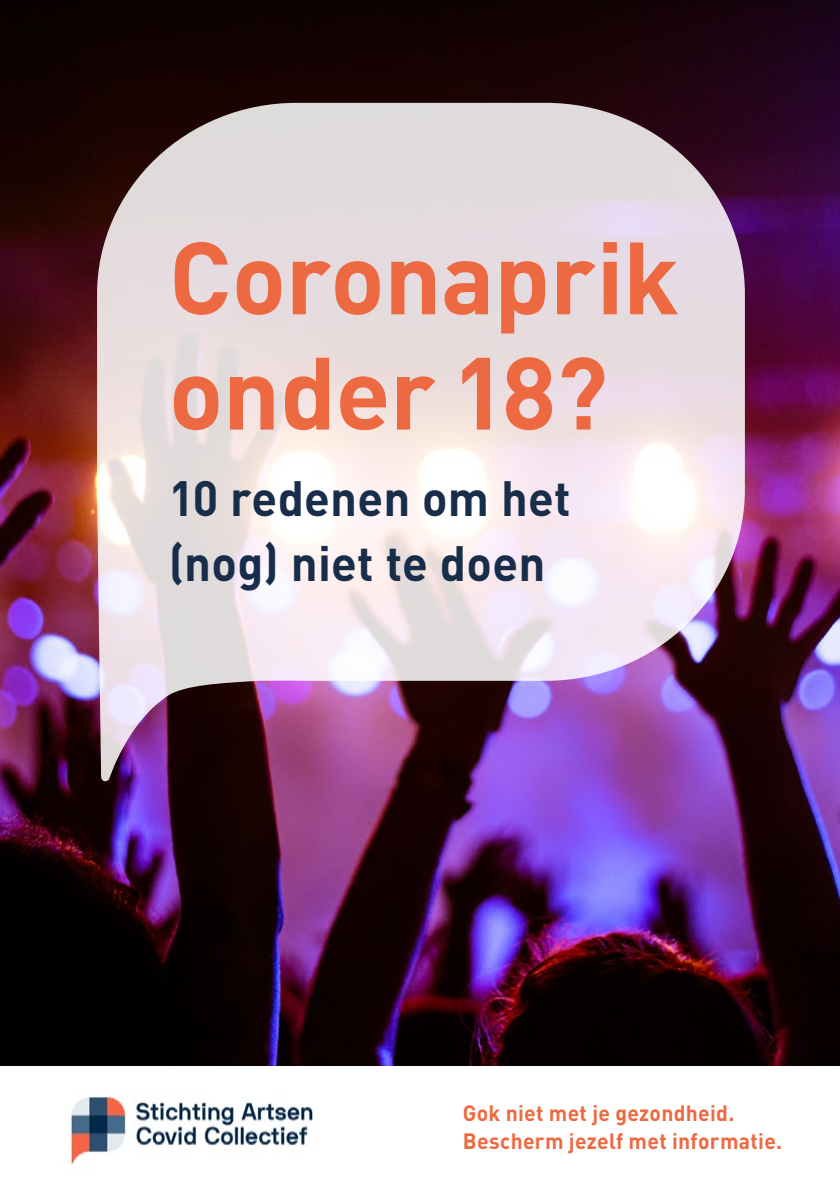
<style>
.page{position:relative;width:840px;height:1191px;background:#fff}
.page>*{position:absolute;margin:0;border:0;box-sizing:border-box;transform-origin:0 0}
.t1{font:700 100.8px/115.2px "DIN";letter-spacing:-.01em;color:#ed6942}
.t2{font:700 49px/64.6px "DIN";letter-spacing:.005em;color:#182d4a;scale:.96 1}
.t3{font:700 22px/28px "DIN";letter-spacing:.015em;color:#ed6942;scale:.96 1}
</style>
<div class="page">
<img style="left:0;top:0;width:839px;height:1066px">
<img style="left:70px;top:1095px;width:243px;height:70px">
<svg style="left:93px;top:99px;width:655px;height:684px;background:#cebcc9"></svg>
<h1 class="t1" style="left:169px;top:217px;width:511px">Coronaprik onder 18?</h1>
<h2 class="t2" style="left:169px;top:464px;width:420px">10 redenen om het (nog) niet te doen</h2>
<p class="t3" style="left:462px;top:1098px;width:334px">Gok niet met je gezondheid.<br>Bescherm jezelf met informatie.</p>
</div>
